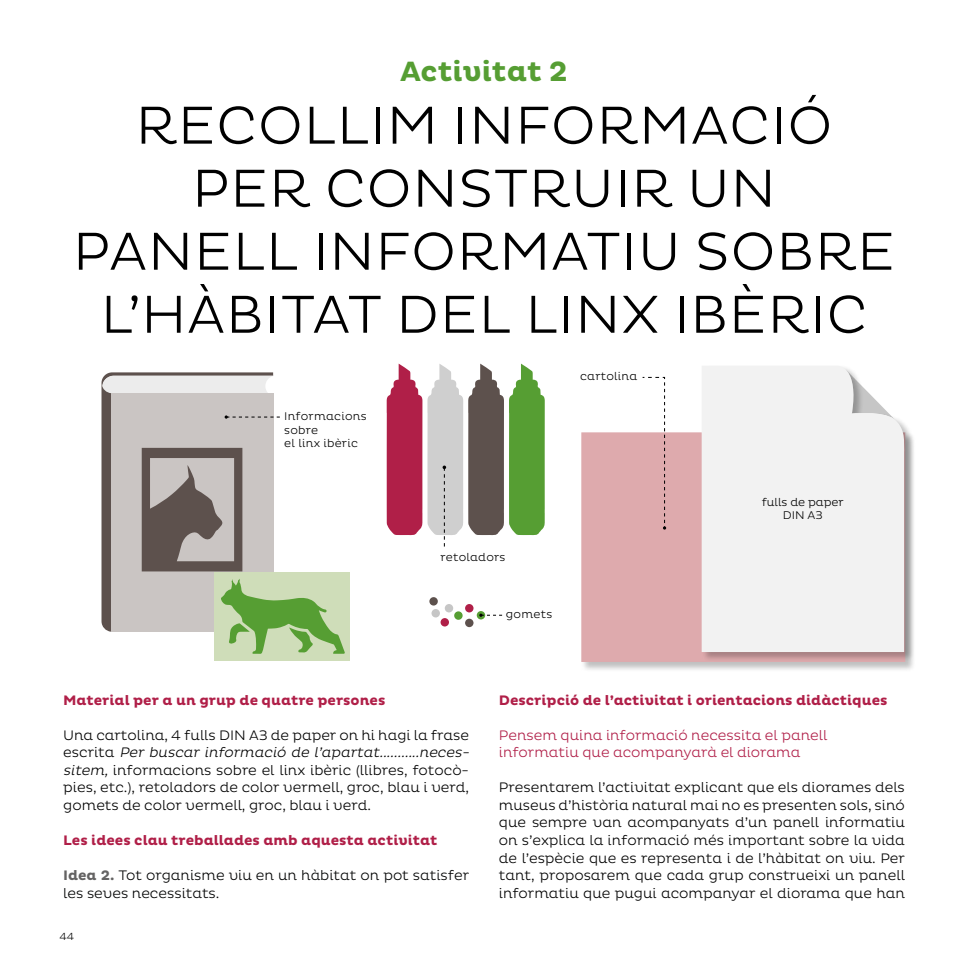
<style>
.page{position:relative;width:968px;height:968px;background:#fff}
.page>*{position:absolute;margin:0;border:0;box-sizing:border-box;transform-origin:0 0}
.t1{font:300 54.25px/63px "Pluto";letter-spacing:.015em;color:#000;text-align:center}
.t2{font:700 28.35px "Pluto";color:#569e33}
.t3{font:300 14px/17.5px "Pluto";color:#000}
.t4{font:700 14px "Pluto";color:#b01f48}
.t5{font:300 14px/17.5px "Pluto";color:#b01f48}
.t6{font:300 14px/17.5px "Pluto";color:#010202}
.t7{font:300 11.38px/13.7px "Pluto";letter-spacing:.02em;color:#000}
.t8{font:300 11.38px/13.7px "Pluto";color:#000;text-align:center}
.t9{font:300 10.5px "Pluto";color:#000}
.s1{font-style:italic}
.s2{font-weight:700;color:#646363}
</style>
<div class="page">
<div style="left:580px;top:432px;width:335px;height:240px;background:#000;opacity:.25"></div>
<div style="left:581px;top:432px;width:120px;height:230px;background:#deaaad"></div>
<div style="left:701px;top:365px;width:213px;height:297px;background:#000;opacity:.25"></div>
<div style="left:701px;top:365px;width:203px;height:287px;background:#f2f2f2"></div>
<svg style="left:386px;top:363px;width:158px;height:183px"></svg>
<div style="left:444px;top:604px;width:9px;height:8px;background:#c6c6c6;border-radius:50%"></div>
<div style="left:454px;top:611px;width:8px;height:8px;background:#569e33;border-radius:50%"></div>
<div style="left:465px;top:604px;width:8px;height:8px;background:#b01f48;border-radius:50%"></div>
<div style="left:465px;top:618px;width:8px;height:9px;background:#5d514d;border-radius:50%"></div>
<svg style="left:476px;top:611px;width:9px;height:8px"></svg>
<div style="left:440px;top:618px;width:9px;height:8px;background:#b01f48;border-radius:50%"></div>
<svg style="left:479px;top:613px;width:23px;height:3px"></svg>
<div style="left:429px;top:597px;width:9px;height:8px;background:#5d514d;border-radius:50%"></div>
<div style="left:431px;top:609px;width:9px;height:8px;background:#c6c6c6;border-radius:50%"></div>
<svg style="left:101px;top:372px;width:172px;height:11px;background:#c3c0bf"></svg>
<svg style="left:101px;top:383px;width:167px;height:248px;background:#9c9693"></svg>
<div style="left:111px;top:393px;width:162px;height:238px;background:#cac5c3"></div>
<svg style="left:142px;top:448px;width:100px;height:123px"></svg>
<svg style="left:224px;top:415px;width:56px;height:3px"></svg>
<div style="left:215px;top:572px;width:135px;height:89px;background:#cfddb9"></div>
<svg style="left:221px;top:579px;width:124px;height:74px"></svg>
<svg style="left:641px;top:376px;width:25px;height:153px"></svg>
<h2 class="t2" style="left:400px;top:55px;width:169px">Activitat 2</h2>
<h1 class="t1" style="left:73px;top:94px;width:823px">RECOLLIM INFORMACIÓ<br>PER CONSTRUIR UN<br>PANELL INFORMATIU SOBRE<br>L’HÀBITAT DEL LINX IBÈRIC</h1>
<p class="t7" style="left:284px;top:409px;width:84px">Informacions sobre<br>el linx ibèric</p>
<p class="t7" style="left:580px;top:369px;width:59px">cartolina</p>
<p class="t7" style="left:440px;top:550px;width:66px">retoladors</p>
<p class="t7" style="left:506px;top:607px;width:48px">gomets</p>
<p class="t8" style="left:761px;top:495px;width:83px">fulls de paper<br>DIN A3</p>
<p class="t4" style="left:63px;top:692px;width:323px">Material per a un grup de quatre persones</p>
<p class="t3" style="left:63px;top:726px;width:410px">Una cartolina, 4 fulls DIN A3 de paper on hi hagi la frase e s c r it a <span class="s1">Per buscar informació de l’apartat...........neces&shy;sitem,</span> informacions sobre el linx ibèric (llibres, fotocò&shy;pies, etc.), retoladors de color vermell, groc, blau i verd, gomets de color vermell, groc, blau i verd.</p>
<p class="t4" style="left:63px;top:832px;width:375px">Les idees clau treballades amb aquesta activitat</p>
<p class="t6" style="left:63px;top:866px;width:407px"><span class="s2">Idea 2.</span> Tot organisme viu en un hàbitat on pot satisfer les seves necessitats.</p>
<p class="t9" style="left:60px;top:930px;width:16px">44</p>
<p class="t4" style="left:499px;top:692px;width:390px">Descripció de l’activitat i orientacions didàctiques</p>
<p class="t5" style="left:499px;top:726px;width:330px">Pensem quina informació necessita el panell informatiu que acompanyarà el diorama</p>
<p class="t3" style="left:499px;top:779px;width:407px;text-align:justify">Presentarem l’activitat explicant que els diorames dels museus d’història natural mai no es presenten sols, sinó que sempre van acompanyats d’un panell informatiu on s’explica la informació més important sobre la vida de l’espècie que es representa i de l’hàbitat on viu. Per tant, proposarem que cada grup construeixi un panell informatiu que pugui acompanyar el diorama que han</p>
</div>
